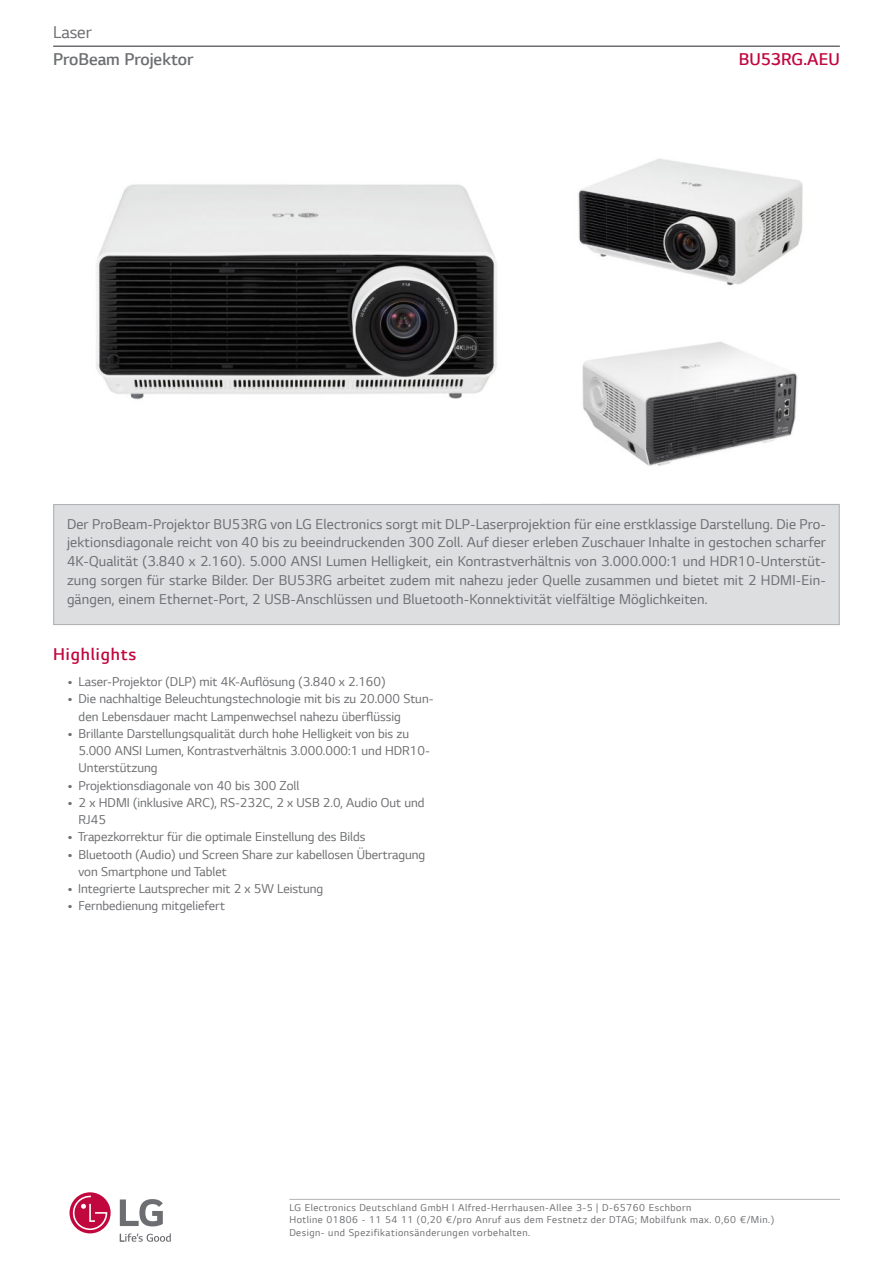
<style>
.page{position:relative;width:893px;height:1263px;background:#fff}
.page>*{position:absolute;margin:0;border:0;box-sizing:border-box;transform-origin:0 0}
.t1{font:300 18px "LG Smart";color:#6d6e71}
.t2{font:300 18px "LG Smart";letter-spacing:.05em;color:#c0073e}
.t3{font:300 18px "LG Smart";color:#c0073e}
.t4{font:18px "LG Smart";color:#6d6e71}
.t5{font:15px/18.8px "LG Smart";letter-spacing:.01em;color:#6d6e71;text-align:justify}
.t6{font:13.5px/17.2px "LG Smart";color:#6d6e71}
.t7{font:10.5px/12.6px "LG Smart";letter-spacing:.05em;color:#6d6e71}
.s1{font-weight:700}
</style>
<div class="page">
<div style="left:54px;top:504px;width:785px;height:120px;background:#dddee0"></div>
<div style="left:53px;top:504px;width:787px;height:121px;border:1px solid #b2b3b7"></div>
<img style="left:96px;top:184px;width:401px;height:216px">
<img style="left:578px;top:159px;width:225px;height:307px">
<svg style="left:120px;top:1233px;width:51px;height:9px"></svg>
<svg style="left:120px;top:1199px;width:43px;height:27px"></svg>
<svg style="left:70px;top:1192px;width:41px;height:41px"></svg>
<svg style="left:73px;top:1196px;width:34px;height:34px"></svg>
<hr style="left:53px;top:45px;width:787px;height:2px;background:#6d6e71">
<hr style="left:289px;top:1199px;width:551px;height:1px;background:#b2b3b7">
<h1 class="t4" style="left:53px;top:23px;width:40px">Laser</h1>
<h1 class="t1" style="left:53px;top:53px;width:142px">ProBeam Projektor</h1>
<h1 class="t3" style="left:739px;top:53px;width:103px">BU53RG.AEU</h1>
<p class="t5" style="left:67px;top:514px;width:760px">Der ProBeam-Projektor BU53RG von LG Electronics sorgt mit DLP-Laserprojektion für eine erstklassige Darstellung. Die Pro&shy;jektionsdiagonale reicht von 40 bis zu beeindruckenden 300 Zoll. Auf dieser erleben Zuschauer Inhalte in gestochen scharfer 4K-Qualität (3.840 x 2.160). 5.000 ANSI Lumen Helligkeit, ein Kontrastverhältnis von 3.000.000:1 und HDR10-Unterstüt&shy;zung sorgen für starke Bilder. Der BU53RG arbeitet zudem mit nahezu jeder Quelle zusammen und bietet mit 2 HDMI-Ein&shy;gängen, einem Ethernet-Port, 2 USB-Anschlüssen und Bluetooth-Konnektivität vielfältige Möglichkeiten.</p>
<h1 class="t2" style="left:53px;top:648px;width:85px">Highlights</h1>
<p class="t6" style="left:68px;top:673px;width:319px"><span class="s1">•</span> Laser-Projektor (DLP) mit 4K-Auflösung (3.840 x 2.160)</p>
<p class="t6" style="left:79px;top:690px;width:357px;text-indent:-11px"><span class="s1">•</span> Die nachhaltige Beleuchtungstechnologie mit bis zu 20.000 Stun&shy;den Lebensdauer macht Lampenwechsel nahezu überflüssig</p>
<p class="t6" style="left:79px;top:725px;width:353px;text-indent:-11px"><span class="s1">•</span> Brillante Darstellungsqualität durch hohe Helligkeit von bis zu<br>5.000 ANSI Lumen, Kontrastverhältnis 3.000.000:1 und HDR10-<br>Unterstützung</p>
<p class="t6" style="left:68px;top:777px;width:233px"><span class="s1">•</span> Projektionsdiagonale von 40 bis 300 Zoll</p>
<p class="t6" style="left:79px;top:794px;width:347px;text-indent:-11px"><span class="s1">•</span> 2 x HDMI (inklusive ARC), RS-232C, 2 x USB 2.0, Audio Out und<br>RJ45</p>
<p class="t6" style="left:68px;top:828px;width:299px"><span class="s1">•</span> Trapezkorrektur für die optimale Einstellung des Bilds</p>
<p class="t6" style="left:79px;top:846px;width:348px;text-indent:-11px"><span class="s1">•</span> Bluetooth (Audio) und Screen Share zur kabellosen Übertragung von Smartphone und Tablet</p>
<p class="t6" style="left:68px;top:880px;width:257px"><span class="s1">•</span> Integrierte Lautsprecher mit 2 x 5W Leistung</p>
<p class="t6" style="left:68px;top:897px;width:158px"><span class="s1">•</span> Fernbedienung mitgeliefert</p>
<p class="t7" style="left:289px;top:1201px;width:486px">LG Electronics Deutschland GmbH l Alfred-Herrhausen-Allee 3-5 | D-65760 Eschborn<br>Hotline 01806 - 11 54 11 (0,20 €/pro Anruf aus dem Festnetz der DTAG; Mobilfunk max. 0,60 €/Min.)<br>Design- und Spezifikationsänderungen vorbehalten.</p>
</div>
